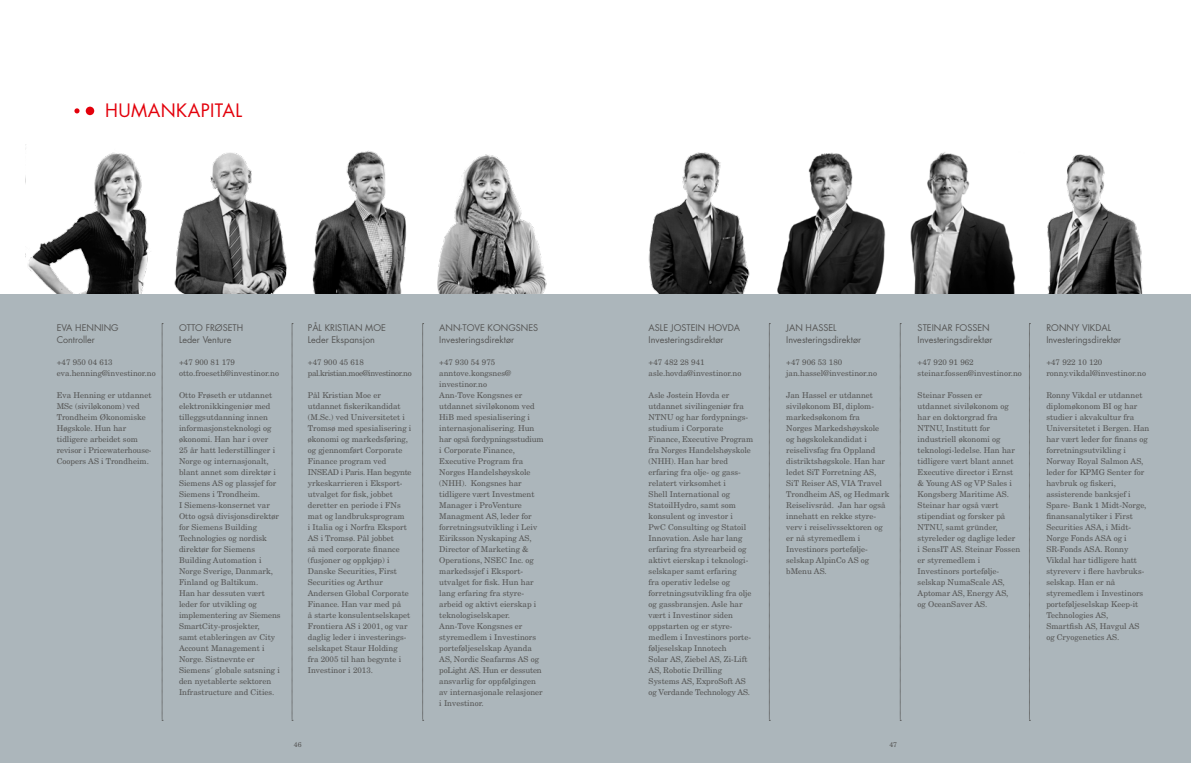
<style>
.page{position:relative;width:1191px;height:763px;background:#fff}
.page>*{position:absolute;margin:0;border:0;box-sizing:border-box;transform-origin:0 0}
.t1{font:18px "Futura";letter-spacing:.025em;color:#e3000b}
.t2{font:9px/12px "Futura";color:#565655}
.t3{font:8px/11px "New Century Schlbk";color:#565655}
.t4{font:7px "New Century Schlbk";color:#565655}
</style>
<div class="page">
<img style="left:174px;top:152px;width:113px;height:142px">
<img style="left:312px;top:151px;width:95px;height:143px">
<img style="left:1047px;top:154px;width:96px;height:140px">
<img style="left:777px;top:152px;width:109px;height:142px">
<img style="left:648px;top:152px;width:102px;height:142px">
<img style="left:910px;top:152px;width:106px;height:142px">
<img style="left:437px;top:154px;width:110px;height:140px">
<img style="left:25px;top:148px;width:124px;height:146px">
<div style="left:0;top:294px;width:1191px;height:469px;background:#acb6bb"></div>
<svg style="left:162px;top:323px;width:1px;height:398px"></svg>
<svg style="left:292px;top:323px;width:1px;height:398px"></svg>
<svg style="left:422px;top:323px;width:2px;height:398px"></svg>
<svg style="left:769px;top:323px;width:1px;height:398px"></svg>
<svg style="left:900px;top:323px;width:1px;height:398px"></svg>
<svg style="left:1029px;top:323px;width:1px;height:398px"></svg>
<div style="left:86px;top:107px;width:8px;height:8px;background:#e3000b;border-radius:50%"></div>
<svg style="left:74px;top:108px;width:6px;height:5px"></svg>
<h1 class="t1" style="left:105px;top:99px;width:136px">Human kapital</h1>
<p class="t2" style="left:57px;top:321px;width:40px">Eva Henning<br>Controller</p>
<p class="t3" style="left:57px;top:356px;width:101px">+47 950 04 613 eva.henning@investinor.no</p>
<p class="t3" style="left:57px;top:389px;width:96px">Eva Henning er utdannet<br>MSc (siviløkonom) ved<br>Trondheim Økonomiske<br>Høgskole. Hun har tidligere arbeidet som revisor i Pricewaterhouse-<br>Coopers AS i Trondheim.</p>
<p class="t2" style="left:179px;top:321px;width:54px;text-indent:27px">Frøseth<br>Leder Venture</p>
<p class="t3" style="left:179px;top:356px;width:101px">+47 900 81 179 otto.froeseth@investinor.no</p>
<p class="t3" style="left:179px;top:389px;width:103px">Otto Frøseth er utdannet elektronikkingeniør med tilleggsutdanning innen informasjonsteknologi og økonomi. Han har i over<br>25 år hatt lederstillinger i<br>Norge og internasjonalt, blant annet som direktør i<br>Siemens AS og plassjef for<br>Siemens i Trondheim.<br>I Siemens-konsernet var<br>Otto også divisjonsdirektør for Siemens Building<br>Technologies og nordisk direktør for Siemens<br>Building Automation i<br>Norge Sverige, Danmark,<br>Finland og Baltikum.<br>Han har dessuten vært leder for utvikling og implementering av Siemens<br>SmartCity-prosjekter,<br>samt etableringen av City<br>Account Management i<br>Norge. Sistnevnte er<br>Siemens´ globale satsning i den nyetablerte sektoren<br>Infrastructure and Cities.</p>
<p class="t2" style="left:179px;top:321px;width:15px">Otto</p>
<p class="t2" style="left:308px;top:321px;width:6px">Pål</p>
<p class="t2" style="left:325px;top:321px;width:5px">Kristi</p>
<p class="t2" style="left:308px;top:321px;width:73px;text-indent:41px">an Moe<br>Leder Ekspansjon</p>
<p class="t3" style="left:308px;top:356px;width:105px">+47 900 45 618 pal.kristian.moe@investinor.no</p>
<p class="t3" style="left:308px;top:389px;width:105px">Pål Kristian Moe er utdannet fiskerikandidat (M.Sc.) ved Universitetet i<br>Tromsø med spesialisering i økonomi og markedsføring, og gjennomført Corporate<br>Finance program ved<br>INSEA</p>
<p class="t3" style="left:308px;top:466px;width:105px;text-indent:25px">D i Paris. Han begynte yrkeskarrieren i Eksport&shy;utvalget for fisk, jobbet deretter en periode i FNs mat og landbruksprogram<br>i Italia og i Norfra Eksport<br>AS i Tromsø. Pål jobbet<br>så med corporate finance (fusjoner og oppkjøp) i<br>Danske Securities, First<br>Securities og Arthur<br>Andersen Global Corporate<br>Finance. Han var med på<br>å starte konsulentselskapet<br>Frontiera AS i 2001, og var daglig leder i investerings&shy;selskapet Staur Holding<br>fra 2005 til han begynte i<br>Investinor i 2013.</p>
<p class="t2" style="left:439px;top:321px;width:8px">Ann</p>
<p class="t2" style="left:460px;top:321px;width:13px">-Tove</p>
<p class="t2" style="left:439px;top:321px;width:76px;text-indent:48px">Kongsnes<br>Investeringsdirektør</p>
<p class="t3" style="left:439px;top:356px;width:106px">+47 930 54 975 anntove.kongsnes@ investinor.no<br>Ann-Tove Kongsnes er utdannet siviløkonom ved<br>HiB med spesialisering i internasjonalisering. Hun har også fordypningsstudium i Corporate Finance,<br>Executive Program fra<br>Norges Handelshøyskole<br>(NHH</p>
<p class="t3" style="left:439px;top:477px;width:100px;text-indent:23px">). Kongsnes har tidligere vært Investment<br>Manager i ProVenture<br>Managment AS, leder for forretningsutvikling i Leiv<br>Eiriksson Nyskaping AS,<br>Director of Marketing &amp;<br>Operations, NSE</p>
<p class="t3" style="left:439px;top:554px;width:105px;text-indent:62px">C Inc. og markedssjef i Eksport&shy;utvalget for fisk. Hun har lang erfaring fra styre&shy;arbeid og aktivt eierskap i teknologiselskaper.<br>Ann-Tove Kongsnes er styremedlem i Investinors porteføljeselskap Ayanda<br>AS, Nordic Seafarms AS og poLight AS . Hun er dessuten ansvarlig for oppfølgingen av internasjonale relasjoner i Investinor.</p>
<p class="t2" style="left:648px;top:321px;width:6px">Asle</p>
<p class="t2" style="left:671px;top:321px;width:9px">Jostein</p>
<p class="t2" style="left:708px;top:321px;width:14px">Hovd</p>
<p class="t2" style="left:734px;top:321px;width:8px">a</p>
<p class="t2" style="left:648px;top:333px;width:76px">Investeringsdirektør</p>
<p class="t3" style="left:648px;top:356px;width:94px">+47 482 28 941 asle.hovda@investinor.no</p>
<p class="t3" style="left:648px;top:389px;width:97px">Asle Jostein Hovda er utdannet sivilingeniør fra<br>NTNU</p>
<p class="t3" style="left:648px;top:411px;width:106px;text-indent:27px">og har fordypnings&shy;studium i Corporate<br>Finance, Executive Program fra Norges Handelshøyskole (NHH</p>
<p class="t3" style="left:648px;top:455px;width:104px;text-indent:23px">). Han har bred erfaring fra olje- og gass&shy;relatert virksomhet i<br>Shell International og<br>StatoilHydro, samt som konsulent og investor i<br>PwC Consulting og Statoil<br>Innovation. Asle har lang erfaring fra styrearbeid og aktivt eierskap i teknologi&shy;selskaper samt erfaring<br>fra operativ ledelse og forretningsutvikling fra olje og gassbransjen. Asle har vært i Investinor siden oppstarten og er styre&shy;medlem i Investinors porte&shy;føljeselskap Innotech<br>Solar AS, Ziebel AS, Zi-Lift<br>AS, Robotic Drilling<br>Systems AS, ExproSoft AS<br>og Verdande Technology AS .</p>
<p class="t2" style="left:786px;top:321px;width:76px">Jan Hassel<br>Investeringsdirektør</p>
<p class="t3" style="left:786px;top:356px;width:92px">+47 906 53 180 jan.hassel@investinor.no</p>
<p class="t3" style="left:786px;top:389px;width:105px">Jan Hassel er utdannet siviløkonom BI, diplom&shy;markedsøkonom fra<br>Norges Markedshøyskole og høgskolekandidat i reiselivsfag fra Oppland distriktshøgskole. Han har ledet SiT Forretning AS,<br>SiT Reiser AS, VIA Travel<br>Trondheim AS, og Hedmark<br>Reiselivsråd. Jan har også innehatt en rekke styre&shy;verv i reiselivssektoren og er nå styremedlem i<br>Investinors portefølje&shy;selskap AlpinCo AS og bMenu AS.</p>
<p class="t4" style="left:294px;top:739px;width:9px">46</p>
<p class="t4" style="left:889px;top:739px;width:9px">47</p>
<p class="t2" style="left:917px;top:321px;width:76px;text-align:center">ar Fossen<br>Investeringsdirektør</p>
<p class="t3" style="left:917px;top:356px;width:106px">+47 920 91 962 steinar.fossen@investinor.no</p>
<p class="t3" style="left:917px;top:389px;width:93px">Steinar Fossen er utdannet siviløkonom og har en doktorgrad fra<br>NTNU</p>
<p class="t2" style="left:917px;top:321px;width:11px">Stein</p>
<p class="t3" style="left:917px;top:422px;width:99px;text-indent:24px">, Institutt for industriell økonomi og teknologi-ledelse. Han har tidligere vært blant annet<br>Executive director i Ernst &amp; Young AS og VP Sales i<br>Kongsberg Maritime AS .<br>Steinar har også vært stipendiat og forsker på<br>NTNU</p>
<p class="t3" style="left:917px;top:521px;width:104px;text-indent:24px">, samt gründer, styreleder og daglige leder<br>i SensIT AS. Steinar Fossen er styremedlem i<br>Investinors portefølje&shy;selskap NumaScale AS,<br>Aptomar AS, Energy AS,<br>og OceanSaver AS.</p>
<p class="t2" style="left:1046px;top:321px;width:76px;text-indent:36px">Vikdal<br>Investeringsdirektør</p>
<p class="t3" style="left:1046px;top:356px;width:101px">+47 922 10 120 ronny.vikdal@investinor.no</p>
<p class="t3" style="left:1046px;top:389px;width:104px">Ronny Vikdal er utdannet diplomøkonom BI og har studier i akvakultur fra<br>Universitetet i Bergen. Han har vært leder for finans og forretningsutvikling i<br>Norway Royal Salmon AS, leder for KPMG</p>
<p class="t2" style="left:1046px;top:321px;width:13px">Ronny</p>
<p class="t3" style="left:1046px;top:466px;width:102px;text-indent:61px">Senter for havbruk og fiskeri, assisterende banksjef i<br>Spare- Bank 1 Midt-Norge, finansanalytiker i First<br>Securities ASA</p>
<p class="t3" style="left:1101px;top:521px;width:31px">, i Midt-</p>
<p class="t3" style="left:1046px;top:532px;width:56px">Norge Fonds ASA</p>
<p class="t3" style="left:1113px;top:532px;width:15px">og i</p>
<p class="t3" style="left:1046px;top:543px;width:45px">SR-Fonds ASA</p>
<p class="t3" style="left:1046px;top:543px;width:100px;text-indent:54px">. Ronny<br>Vikdal har tidligere hatt styreverv i flere havbruks&shy;selskap. Han er nå styremedlem i Investinors porteføljeselskap Keep-it<br>Technologies AS,<br>Smartfish AS, Havgul AS<br>og Cryogenetics AS .</p>
</div>
